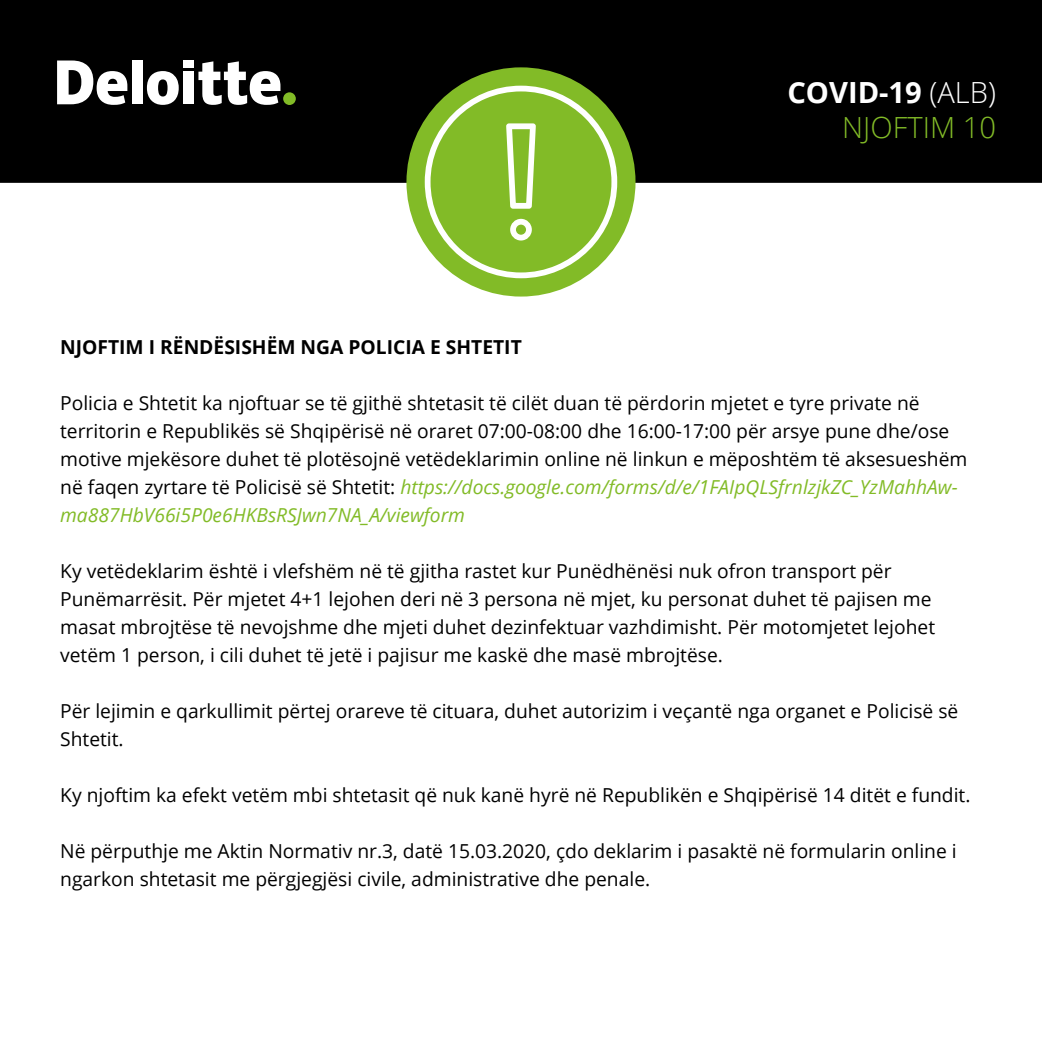
<style>
.page{position:relative;width:1042px;height:1043px;background:#fff}
.page>*{position:absolute;margin:0;border:0;box-sizing:border-box;transform-origin:0 0}
.t1{font:300 29.05px/35px "Open Sans";color:#82bb27;text-align:right}
.t2{font:19.25px/28px "Open Sans";color:#000}
.t3{font:700 19.25px "Open Sans";color:#000}
.s1{font-weight:700;color:#fff}
.s2{color:#fff}
.s3{font-style:italic;color:#82bb27}
</style>
<div class="page">
<div style="left:0;top:0;width:1042px;height:182px;background:#000"></div>
<div style="left:0;top:0;width:1042px;height:183px;border:2px solid #000"></div>
<div style="left:406px;top:67px;width:229px;height:229px;background:#82bb27;border-radius:50%"></div>
<div style="left:283px;top:92px;width:13px;height:13px;background:#82bb27;border-radius:50%"></div>
<div style="left:132px;top:60px;width:11px;height:44px;background:#fff"></div>
<svg style="left:147px;top:71px;width:32px;height:34px"></svg>
<div style="left:183px;top:72px;width:11px;height:32px;background:#fff"></div>
<div style="left:183px;top:60px;width:11px;height:8px;background:#fff"></div>
<svg style="left:198px;top:61px;width:82px;height:44px"></svg>
<svg style="left:57px;top:60px;width:70px;height:45px"></svg>
<svg style="left:424px;top:67px;width:194px;height:212px"></svg>
<h1 class="t1" style="left:787px;top:74px;width:210px"><span class="s1">COVID-19</span> <span class="s2">(ALB)<br></span>NJOFTIM 10</h1>
<p class="t3" style="left:60px;top:333px;width:463px">NJOFTIM I RËNDËSISHËM NGA POLICIA E SHTETIT</p>
<p class="t2" style="left:60px;top:388px;width:909px">Policia e Shtetit ka njoftuar se të gjithë shtetasit të cilët duan të përdorin mjetet e tyre private në territorin e Republikës së Shqipërisë në oraret 07:00-08:00 dhe 16:00-17:00 për arsye pune dhe/ose motive mjekësore duhet të plotësojnë vetëdeklarimin online në linkun e mëposhtëm të aksesueshëm në faqen zyrtare të Policisë së Shtetit: <span class="s3">https://docs.google.com/forms/d/e/1FAIpQLSfrnlzjkZC_YzMahhAw&shy;ma887HbV66i5P0e6HKBsRSJwn7NA_A/viewform</span></p>
<p class="t2" style="left:60px;top:556px;width:876px">Ky vetëdeklarim është i vlefshëm në të gjitha rastet kur Punëdhënësi nuk ofron transport për Punëmarrësit. Për mjetet 4+1 lejohen deri në 3 persona në mjet, ku personat duhet të pajisen me masat mbrojtëse të nevojshme dhe mjeti duhet dezinfektuar vazhdimisht. Për motomjetet lejohet vetëm 1 person, i cili duhet të jetë i pajisur me kaskë dhe masë mbrojtëse.</p>
<p class="t2" style="left:60px;top:696px;width:900px">Për lejimin e qarkullimit përtej orareve të cituara, duhet autorizim i veçantë nga organet e Policisë së<br>Shtetit.</p>
<p class="t2" style="left:60px;top:780px;width:912px">Ky njoftim ka efekt vetëm mbi shtetasit që nuk kanë hyrë në Republikën e Shqipërisë 14 ditët e fundit.</p>
<p class="t2" style="left:60px;top:836px;width:898px">Në përputhje me Aktin Normativ nr.3, datë 15.03.2020, çdo deklarim i pasaktë në formularin online i ngarkon shtetasit me përgjegjësi civile, administrative dhe penale.</p>
</div>
